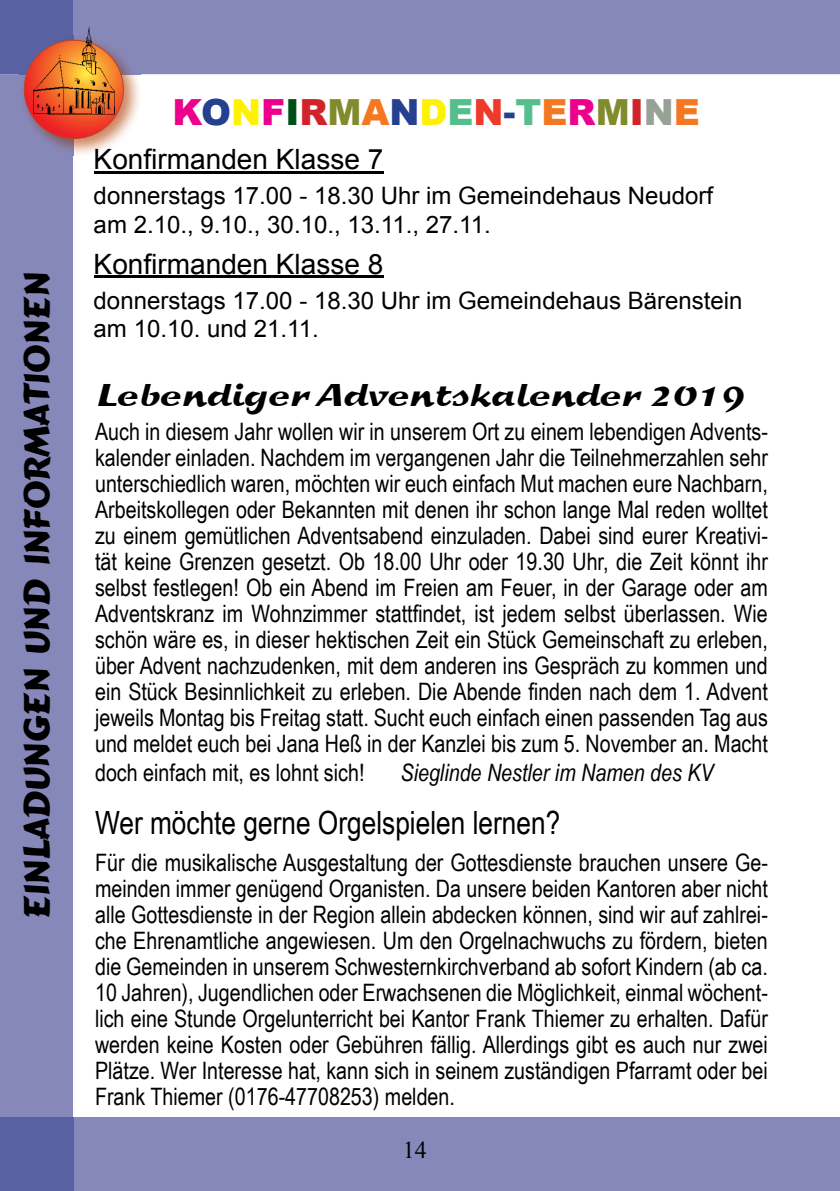
<style>
.page{position:relative;width:840px;height:1191px;background:#fff}
.page>*{position:absolute;margin:0;border:0;box-sizing:border-box;transform-origin:0 0}
.t1{font:36px "Signboard";color:#000}
.t2{font:900 36px "Arial";color:#ec008c}
.t3{font:32px "Arial Narrow";color:#000}
.t4{font:32px "Sprint";color:#000}
.t5{font:28px "Arial";color:#000}
.t6{font:24px/26px "Arial Narrow";color:#000;text-align:justify}
.t7{font:24px/28.8px "Arial";color:#000}
.t8{font:italic 24px "Arial Narrow";color:#000}
.t9{font:24px "Times New Roman";color:#000}
.s1{color:#25408f}
.s2{color:#fff200}
.s3{color:#004e17}
.s4{color:#d2232a}
.s5{color:#808b2c}
.s6{color:#f47721}
.s7{color:#55be8d}
.s8{color:#ef392b}
.s9{color:#97a196}
</style>
<div class="page">
<div style="left:73px;top:1117px;width:766px;height:74px;background:#8788ba"></div>
<div style="left:124px;top:0;width:715px;height:74px;background:#8788ba"></div>
<div style="left:0;top:139px;width:73px;height:978px;background:#8788ba"></div>
<div style="left:0;top:1117px;width:73px;height:74px;background:#5862a2"></div>
<img style="left:19px;top:35px;width:121px;height:120px">
<svg style="left:0;top:0;width:124px;height:139px;background:#8f6b8d"></svg>
<img style="left:32px;top:28px;width:82px;height:86px">
<hr style="left:94px;top:171px;width:289px;height:2px;background:#000">
<hr style="left:94px;top:276px;width:289px;height:2px;background:#000">
<h1 class="t1" style="left:15px;top:917px;width:647px;rotate:-90deg">Einladungen und Informationen</h1>
<h1 class="t2" style="left:172px;top:86px;width:528px">K<span class="s1">O</span><span class="s2">N</span>F<span class="s3">I</span><span class="s4">R</span><span class="s5">M</span><span class="s6">A</span><span class="s1">N</span><span class="s2">D</span><span class="s7">E</span><span class="s8">N</span><span class="s1">-</span><span class="s7">T</span><span class="s6">E</span>R<span class="s5">M</span><span class="s4">I</span><span class="s9">N</span><span class="s6">E</span></h1>
<p class="t5" style="left:94px;top:141px;width:291px">Konfirmanden Klasse 7</p>
<p class="t7" style="left:94px;top:181px;width:620px">donnerstags 17.00 - 18.30 Uhr im Gemeindehaus Neudorf am 2.10., 9.10., 30.10., 13.11., 27.11.</p>
<p class="t5" style="left:94px;top:245px;width:291px">Konfirmanden Klasse 8</p>
<p class="t7" style="left:94px;top:286px;width:650px">donnerstags 17.00 - 18.30 Uhr im Gemeindehaus Bärenstein am 10.10. und 21.11.</p>
<h2 class="t4" style="left:95px;top:375px;width:649px">Lebendiger Adventskalender 2019</h2>
<p class="t6" style="left:95px;top:417px;width:674px">Auch in diesem Jahr wollen wir in unserem Ort zu einem lebendigen Advents&shy;kalender einladen. Nachdem im vergangenen Jahr die Teilnehmerzahlen sehr unterschiedlich waren, möchten wir euch einfach Mut machen eure Nachbarn, Arbeitskollegen oder Bekannten mit denen ihr schon lange Mal reden wolltet zu einem gemütlichen Adventsabend einzuladen. Dabei sind eurer Kreativi&shy;tät keine Grenzen gesetzt. Ob 18.00 Uhr oder 19.30 Uhr, die Zeit könnt ihr selbst festlegen! Ob ein Abend im Freien am Feuer, in der Garage oder am Adventskranz im Wohnzimmer stattfindet, ist jedem selbst überlassen. Wie schön wäre es, in dieser hektischen Zeit ein Stück Gemeinschaft zu erleben, über Advent nachzudenken, mit dem anderen ins Gespräch zu kommen und ein Stück Besinnlichkeit zu erleben. Die Abende finden nach dem 1. Advent jeweils Montag bis Freitag statt. Sucht euch einfach einen passenden Tag aus und meldet euch bei Jana Heß in der Kanzlei bis zum 5. November an. Macht</p>
<p class="t6" style="left:95px;top:758px;width:271px">doch einfach mit, es lohnt sich!</p>
<p class="t8" style="left:400px;top:755px;width:314px">Sieglinde Nestler im Namen des KV</p>
<h2 class="t3" style="left:95px;top:799px;width:466px">Wer möchte gerne Orgelspielen lernen?</h2>
<p class="t6" style="left:95px;top:848px;width:674px">Für die musikalische Ausgestaltung der Gottesdienste brauchen unsere Ge&shy;meinden immer genügend Organisten. Da unsere beiden Kantoren aber nicht alle Gottesdienste in der Region allein abdecken können, sind wir auf zahlrei&shy;che Ehrenamtliche angewiesen. Um den Orgelnachwuchs zu fördern, bieten die Gemeinden in unserem Schwesternkirchverband ab sofort Kindern (ab ca.<br>10 Jahren), Jugendlichen oder Erwachsenen die Möglichkeit, einmal wöchent&shy;lich eine Stunde Orgelunterricht bei Kantor Frank Thiemer zu erhalten. Dafür werden keine Kosten oder Gebühren fällig. Allerdings gibt es auch nur zwei Plätze. Wer Interesse hat, kann sich in seinem zuständigen Pfarramt oder bei Frank Thiemer (0176-47708253) melden.</p>
<p class="t9" style="left:402px;top:1134px;width:25px">14</p>
</div>
